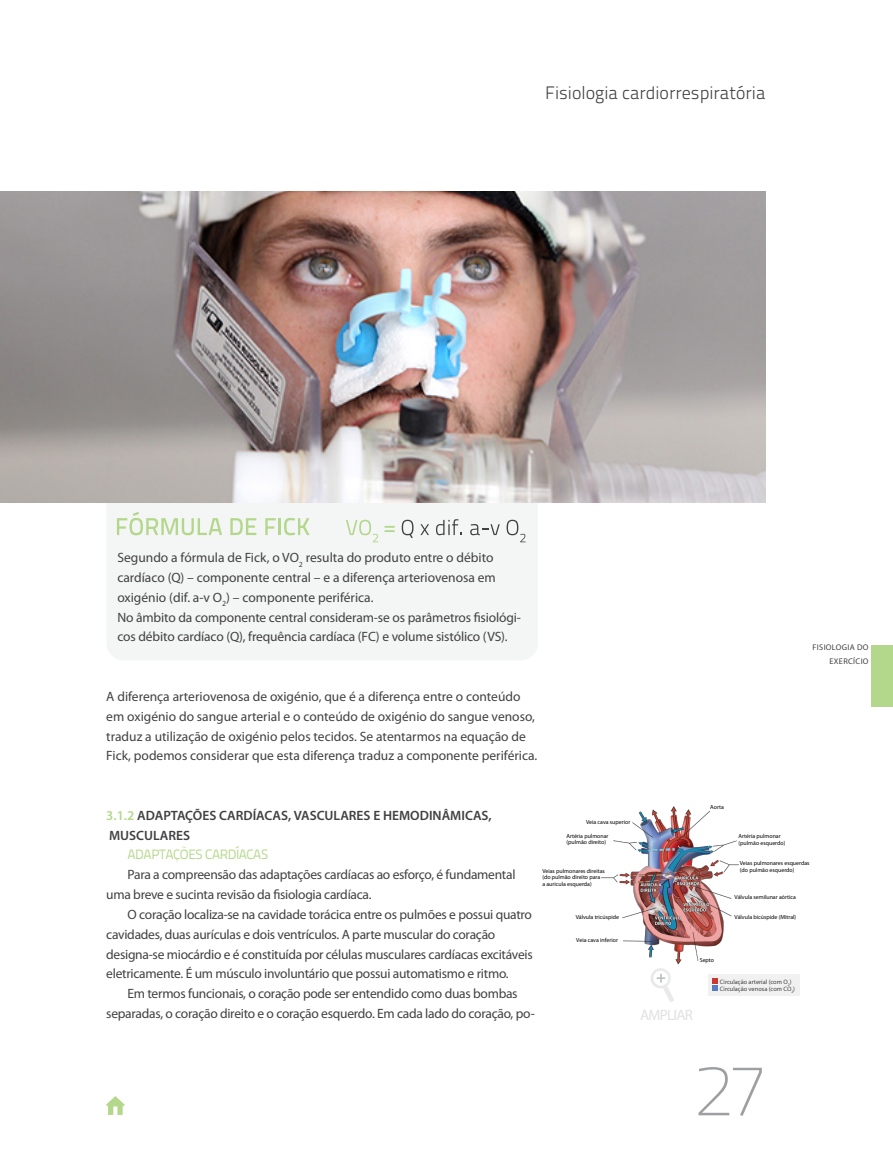
<style>
.page{position:relative;width:893px;height:1149px;background:#fff}
.page>*{position:absolute;margin:0;border:0;box-sizing:border-box;transform-origin:0 0}
.t1{font:700 72px "Titillium Text 14 L";color:#9d9fa2}
.t2{font:18px "Titillium Text 14 L 250 wt";color:#414042}
.t3{font:15px "Myriad Pro";letter-spacing:-.05em;color:#e0e1e2}
.t4{font:13.5px/19.8px "Myriad Pro";letter-spacing:-.015em;color:#414042}
.t5{font:600 13.5px/19.8px "Myriad Pro";color:#414042}
.t6{font:13.5px "Titillium Text 14 L 400 wt";letter-spacing:-.03em;color:#b4d88b}
.t7{font:8.25px/13.5px "Myriad Pro";letter-spacing:.04em;color:#414042;text-align:right}
.t8{font:6.3px/7.6px "Myriad Pro";color:#414042}
.t9{font:5.85px/6.3px "Myriad Pro";color:#000}
.s1{color:#b4d88b}
</style>
<div class="page">
<svg style="left:106px;top:1096px;width:19px;height:18px"></svg>
<div style="left:872px;top:644px;width:21px;height:62px;background:#b4d88b"></div>
<div style="left:106px;top:483px;width:432px;height:177px;background:#f4f5f5;border-radius:18px"></div>
<img style="left:0;top:191px;width:765px;height:311px">
<svg style="left:346px;top:519px;width:32px;height:23px"></svg>
<svg style="left:385px;top:525px;width:10px;height:7px"></svg>
<svg style="left:402px;top:519px;width:11px;height:19px"></svg>
<svg style="left:420px;top:524px;width:9px;height:11px"></svg>
<svg style="left:436px;top:519px;width:26px;height:16px"></svg>
<svg style="left:470px;top:524px;width:30px;height:11px"></svg>
<svg style="left:507px;top:519px;width:19px;height:23px"></svg>
<svg style="left:117px;top:512px;width:105px;height:23px"></svg>
<svg style="left:230px;top:518px;width:26px;height:17px"></svg>
<svg style="left:265px;top:517px;width:45px;height:18px"></svg>
<div style="left:708px;top:974px;width:91px;height:21px;background:#f1f1f2"></div>
<svg style="left:712px;top:978px;width:5px;height:12px"></svg>
<img style="left:602px;top:806px;width:137px;height:159px">
<svg style="left:651px;top:968px;width:23px;height:34px"></svg>
<h2 class="t2" style="left:545px;top:82px;width:222px">Fisiologia cardiorrespiratória</h2>
<p class="t4" style="left:117px;top:547px;width:405px">Segundo a fórmula de Fick, o VO<sub>2</sub> resulta do produto entre o débito cardíaco (Q) – componente central – e a diferença arteriovenosa em oxigénio (dif. a-v O<sub>2</sub>) – componente periférica.<br>No âmbito da componente central consideram-se os parâmetros fisiológi&shy;cos débito cardíaco (Q), frequência cardíaca (FC) e volume sistólico (VS).</p>
<p class="t4" style="left:106px;top:686px;width:433px">A diferença arteriovenosa de oxigénio, que é a diferença entre o conteúdo em oxigénio do sangue arterial e o conteúdo de oxigénio do sangue venoso, traduz a utilização de oxigénio pelos tecidos. Se atentarmos na equação de Fick, podemos considerar que esta diferença traduz a componente periférica.</p>
<p class="t7" style="left:813px;top:640px;width:58px">FISIOLOGIA DO<br>EXERCÍCIO</p>
<p class="t9" style="left:710px;top:803px;width:15px">Aorta</p>
<p class="t5" style="left:106px;top:804px;width:387px"><span class="s1">3.1.2</span> ADAPTAÇÕES CARDÍACAS, VASCULARES E HEMODINÂMICAS,<br>MUSCULARES</p>
<p class="t6" style="left:128px;top:846px;width:142px">ADAPTAÇÕES CARDÍACAS</p>
<p class="t4" style="left:106px;top:864px;width:411px;text-indent:21px">Para a compreensão das adaptações cardíacas ao esforço, é fundamental uma breve e sucinta revisão da fisiologia cardíaca.</p>
<p class="t4" style="left:106px;top:903px;width:428px;text-indent:21px">O coração localiza-se na cavidade torácica entre os pulmões e possui quatro cavidades, duas aurículas e dois ventrículos. A parte muscular do coração designa-se miocárdio e é constituída por células musculares cardíacas excitáveis eletricamente. É um músculo involuntário que possui automatismo e ritmo.</p>
<p class="t4" style="left:106px;top:983px;width:430px;text-align:center">Em termos funcionais, o coração pode ser entendido como duas bombas separadas, o coração direito e o coração esquerdo. Em cada lado do coração, po-</p>
<p class="t9" style="left:586px;top:818px;width:46px">Veia cava superior</p>
<p class="t9" style="left:566px;top:832px;width:44px">Artéria pulmonar (pulmão direito)</p>
<p class="t9" style="left:739px;top:832px;width:48px">Artéria pulmonar (pulmão esquerdo)</p>
<p class="t9" style="left:740px;top:859px;width:71px">Veias pulmonares esquerdas</p>
<p class="t9" style="left:542px;top:867px;width:64px">Veias pulmonares direitas</p>
<p class="t9" style="left:740px;top:866px;width:56px">(do pulmão esquerdo)</p>
<p class="t9" style="left:542px;top:873px;width:59px">(do pulmão direito para a auricula esquerda)</p>
<p class="t9" style="left:735px;top:893px;width:63px">Válvula semilunar aórtica</p>
<p class="t9" style="left:576px;top:913px;width:45px">Válvula tricúspide</p>
<p class="t9" style="left:735px;top:913px;width:63px">Válvula bicúspide (Mitral)</p>
<p class="t9" style="left:576px;top:936px;width:43px">Veia cava inferior</p>
<p class="t9" style="left:700px;top:956px;width:16px">Septo</p>
<p class="t8" style="left:720px;top:977px;width:77px">Circulação arterial (com O<sub>2</sub>)<br>Circulação venosa (com CO<sub>2</sub>)</p>
<p class="t3" style="left:640px;top:1005px;width:54px">AMPLIAR</p>
<h1 class="t1" style="left:695px;top:1047px;width:74px">27</h1>
</div>
